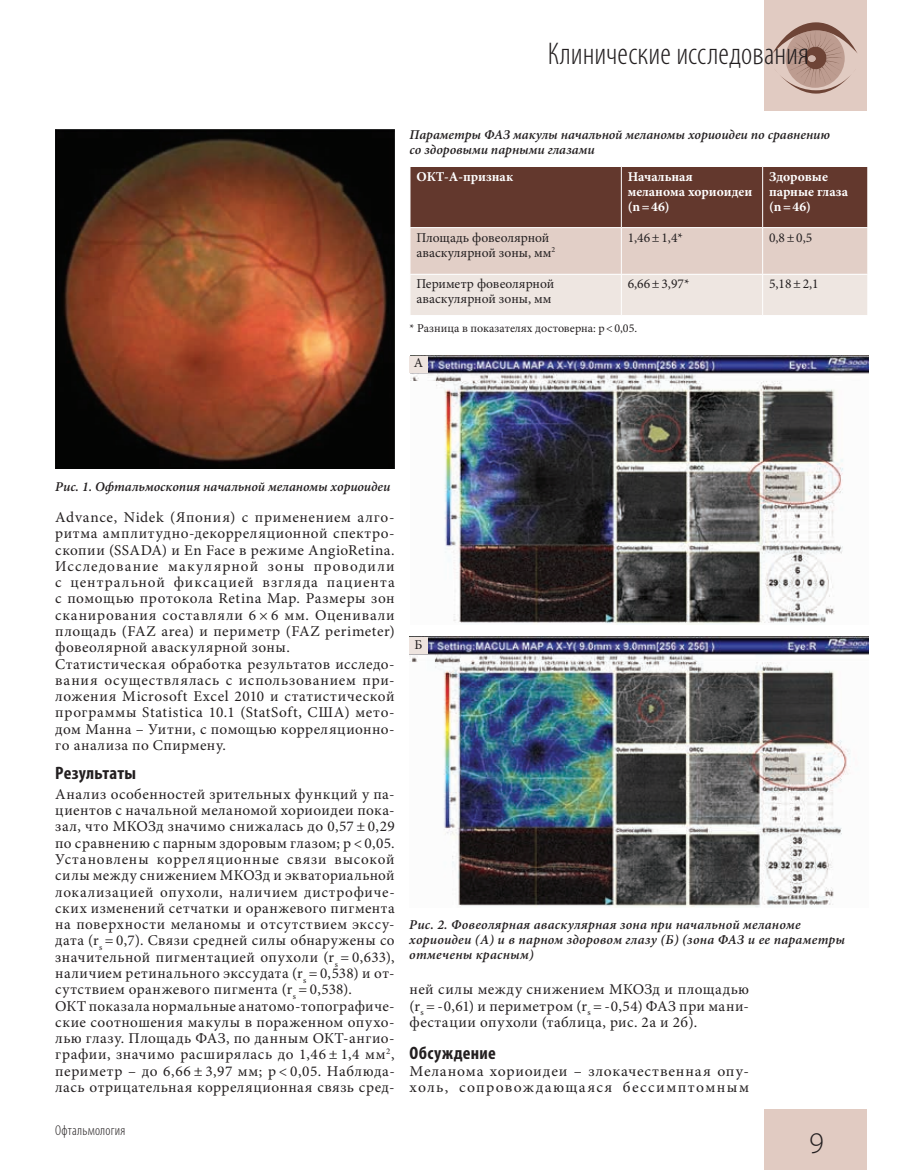
<style>
.page{position:relative;width:915px;height:1170px;background:#fff}
.page>*{position:absolute;margin:0;border:0;box-sizing:border-box;transform-origin:0 0}
.t1{font:300 condensed 31.5px "Myriad Pro";color:#231f20}
.t2{font:300 30px "Myriad Pro";color:#231f20}
.t3{font:700 condensed 18px "Myriad Pro";letter-spacing:.015em;color:#231f20}
.t4{font:15px/16.2px "Minion Pro";letter-spacing:.04em;color:#231f20}
.t5{font:15px/16.4px "Minion Pro";letter-spacing:.07em;color:#231f20;scale:1.04 1}
.t6{font:300 condensed 14.25px "Myriad Pro";letter-spacing:.015em;color:#231f20}
.t7{font:italic 600 13.5px/15px "Minion Pro";letter-spacing:.005em;color:#231f20}
.t8{font:13.5px/15px "Minion Pro";color:#231f20}
.t9{font:700 13.5px/15px "Minion Pro";color:#fff}
.t10{font:12px "Minion Pro";color:#231f20}
</style>
<div class="page">
<div style="left:764px;top:0;width:102px;height:111px;background:#e1cbc2"></div>
<div style="left:764px;top:1108px;width:102px;height:61px;background:#e1cbc2"></div>
<svg style="left:773px;top:22px;width:84px;height:72px"></svg>
<svg style="left:410px;top:167px;width:457px;height:148px;background:#b1978f"></svg>
<hr style="left:620px;top:167px;width:1px;height:60px;background:#fff">
<hr style="left:762px;top:167px;width:1px;height:60px;background:#fff">
<hr style="left:409px;top:227px;width:212px;height:1px;background:#fff">
<hr style="left:621px;top:227px;width:141px;height:1px;background:#fff">
<hr style="left:620px;top:228px;width:1px;height:46px;background:#fff">
<hr style="left:762px;top:227px;width:105px;height:1px;background:#fff">
<hr style="left:762px;top:228px;width:1px;height:46px;background:#fff">
<hr style="left:409px;top:274px;width:212px;height:1px;background:#fff">
<hr style="left:621px;top:274px;width:141px;height:1px;background:#fff">
<hr style="left:620px;top:274px;width:1px;height:41px;background:#fff">
<hr style="left:762px;top:274px;width:105px;height:1px;background:#fff">
<hr style="left:762px;top:274px;width:1px;height:41px;background:#fff">
<img style="left:55px;top:129px;width:339px;height:339px">
<img style="left:410px;top:355px;width:457px;height:269px">
<img style="left:409px;top:636px;width:458px;height:271px">
<div style="left:409px;top:355px;width:18px;height:17px;background:#eee4df"></div>
<div style="left:409px;top:637px;width:18px;height:17px;background:#eee4df"></div>
<h1 class="t1" style="left:547px;top:35px;width:263px">Клинические исследования</h1>
<p class="t7" style="left:409px;top:127px;width:421px">Параметры ФАЗ макулы начальной меланомы хориоидеи по сравнению со здоровыми парными глазами</p>
<p class="t9" style="left:416px;top:168px;width:98px">ОКТ-А-признак</p>
<p class="t9" style="left:627px;top:168px;width:126px">Начальная меланома хориоидеи (n = 46)</p>
<p class="t9" style="left:768px;top:168px;width:81px">Здоровые парные глаза (n = 46)</p>
<p class="t8" style="left:416px;top:230px;width:140px">Площадь фовеолярной аваскулярной зоны, мм<sup>2</sup></p>
<p class="t8" style="left:627px;top:230px;width:57px">1,46 ± 1,4*</p>
<p class="t8" style="left:768px;top:230px;width:45px">0,8 ± 0,5</p>
<p class="t8" style="left:416px;top:276px;width:139px">Периметр фовеолярной аваскулярной зоны, мм</p>
<p class="t8" style="left:627px;top:276px;width:63px">6,66 ± 3,97*</p>
<p class="t8" style="left:768px;top:276px;width:51px">5,18 ± 2,1</p>
<p class="t10" style="left:409px;top:320px;width:229px">* Разница в показателях достоверна: p &lt; 0,05.</p>
<p class="t8" style="left:414px;top:356px;width:11px">А</p>
<p class="t7" style="left:55px;top:479px;width:336px">Рис. 1. Офтальмоскопия начальной меланомы хориоидеи</p>
<p class="t4" style="left:55px;top:509px;width:341px">Advance, Nidek (Япония) c применением алго&shy;ритма амплитудно-декорреляционной спектро&shy;скопии (SSADA) и En Face в режиме AngioRetina.<br>Исследование макулярной зоны проводили с центральной фиксацией взгляда пациента с помощью протокола Retina Map. Размеры зон сканирования составляли 6 × 6 мм. Оценивали площадь (FAZ area) и периметр (FAZ perimeter) фовеолярной аваскулярной зоны.<br>Статистическая обработка результатов исследо&shy;вания осуществлялась с использованием при&shy;ложения Microsoft Excel 2010 и статистической программы Statistica 10.1 (StatSoft, США) мето&shy;дом Манна – Уитни, с помощью корреляционно&shy;го анализа по Спирмену.</p>
<p class="t3" style="left:55px;top:761px;width:82px">Результаты</p>
<p class="t4" style="left:55px;top:786px;width:341px">Анализ особенностей зрительных функций у па&shy;циентов с начальной меланомой хориоидеи пока&shy;зал, что МКОЗд значимо снижалась до 0,57 ± 0,29 по сравнению с парным здоровым глазом; р &lt; 0,05.<br>Установлены корреляционные связи высокой силы между снижением МКОЗд и экваториальной локализацией опухоли, наличием дистрофиче&shy;ских изменений сетчатки и оранжевого пигмента на поверхности меланомы и отсутствием экссу&shy;дата (r<sub>s</sub> = 0,7). Связи средней силы обнаружены со значительной пигментацией опухоли (r<sub>s</sub> = 0,633), наличием ретинального экссудата (r<sub>s</sub> = 0,538) и от&shy;сутствием оранжевого пигмента (r<sub>s</sub> = 0,538).<br>ОКТ показала нормальные анатомо-топографиче&shy;ские соотношения макулы в пораженном опухо&shy;лью глазу. Площадь ФАЗ, по данным ОКТ-ангио&shy;графии, значимо расширялась до 1,46 ± 1,4 мм<sup>2</sup>, периметр – до 6,66 ± 3,97 мм; р &lt; 0,05. Наблюда&shy;лась отрицательная корреляционная связь сред-</p>
<p class="t6" style="left:55px;top:1121px;width:72px">Офтальмология</p>
<p class="t8" style="left:414px;top:637px;width:9px">Б</p>
<p class="t7" style="left:409px;top:917px;width:437px">Рис. 2. Фовеолярная аваскулярная зона при начальной меланоме хориоидеи (А) и в парном здоровом глазу (Б) (зона ФАЗ и ее параметры отмечены красным)</p>
<p class="t4" style="left:409px;top:981px;width:341px;text-align:justify">ней силы между снижением МКОЗд и площадью (r<sub>s</sub> = -0,61) и периметром (r<sub>s</sub> = -0,54) ФАЗ при мани&shy;фестации опухоли (таблица, рис. 2а и 2б).</p>
<p class="t3" style="left:409px;top:1042px;width:88px">Обсуждение</p>
<p class="t5" style="left:409px;top:1062px;width:328px">Меланома хориоидеи – злокачественная опу&shy;холь, сопровождающаяся бессимптомным</p>
<h2 class="t2" style="left:808px;top:1125px;width:16px">9</h2>
</div>
